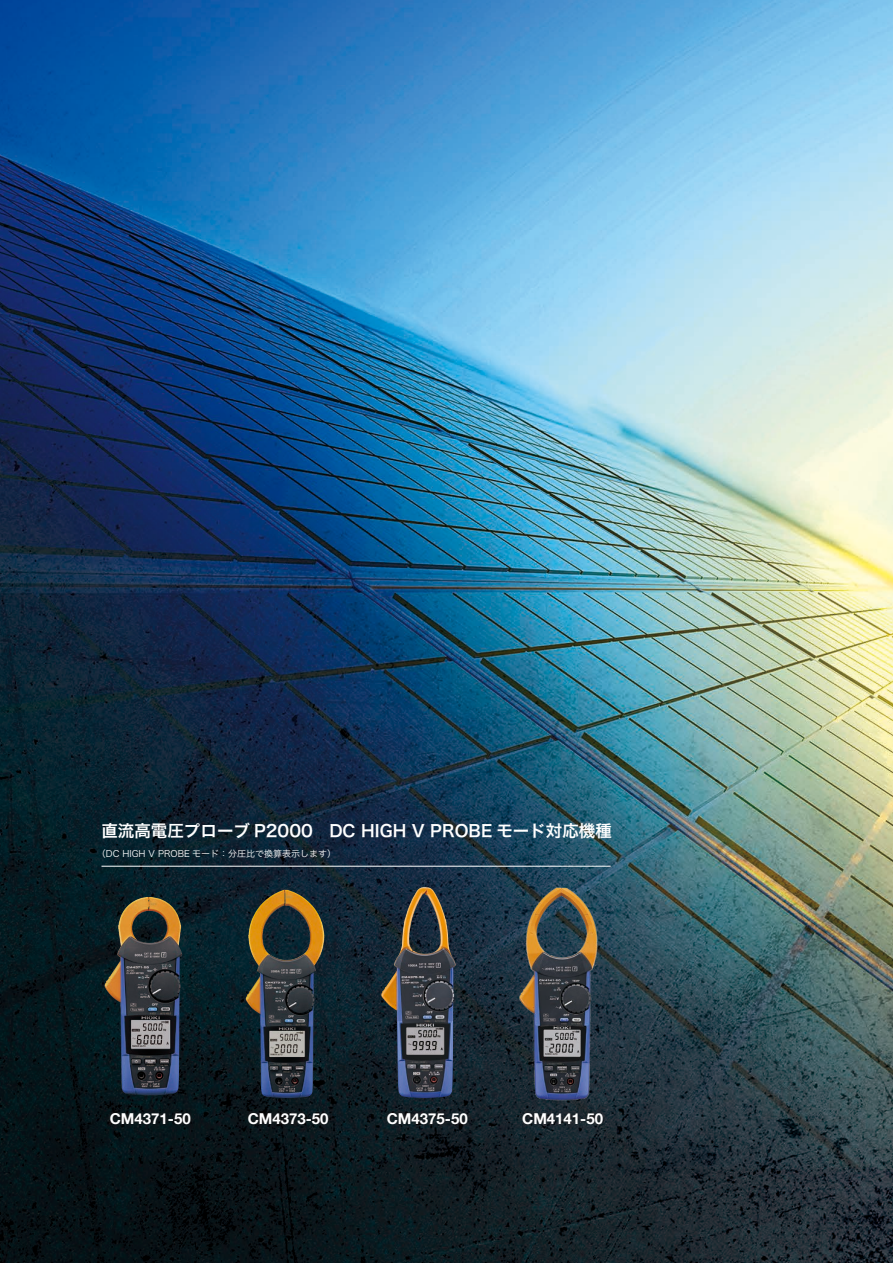
<style>
.page{position:relative;width:893px;height:1263px;background:#fff}
.page>*{position:absolute;margin:0;border:0;box-sizing:border-box;transform-origin:0 0}
.t1{font:16.5px "Hira Kaku Pro W6";color:#fff}
.t2{font:700 15px "Helvetica Neue";color:#fff}
.t3{font:9px "Hira Kaku Pro W3";color:#fff}
</style>
<div class="page">
<img style="left:0;top:0;width:893px;height:1263px">
<img style="left:104px;top:897px;width:78px;height:198px">
<img style="left:245px;top:890px;width:80px;height:208px">
<img style="left:381px;top:887px;width:75px;height:211px">
<div style="left:106px;top:1108px;width:89px;height:21px;background:#0c1518"></div>
<div style="left:244px;top:1108px;width:89px;height:21px;background:#231916;opacity:.75"></div>
<div style="left:383px;top:1108px;width:89px;height:21px;background:#231916;opacity:.75"></div>
<div style="left:518px;top:1108px;width:90px;height:21px;background:#231916;opacity:.75"></div>
<hr style="left:101px;top:866px;width:510px;height:1px;background:#fff">
<img style="left:498px;top:885px;width:118px;height:218px">
<p class="t1" style="left:101px;top:816px;width:512px">直流高電圧プローブ P2000　DC HIGH V PROBE モード対応機種</p>
<p class="t3" style="left:97px;top:845px;width:241px">（DC HIGH V PROBE モード：分圧比で換算表示します）</p>
<p class="t2" style="left:110px;top:1107px;width:82px">CM4371-50</p>
<p class="t2" style="left:248px;top:1107px;width:82px">CM4373-50</p>
<p class="t2" style="left:387px;top:1107px;width:82px">CM4375-50</p>
<p class="t2" style="left:522px;top:1107px;width:82px">CM4141-50</p>
</div>
